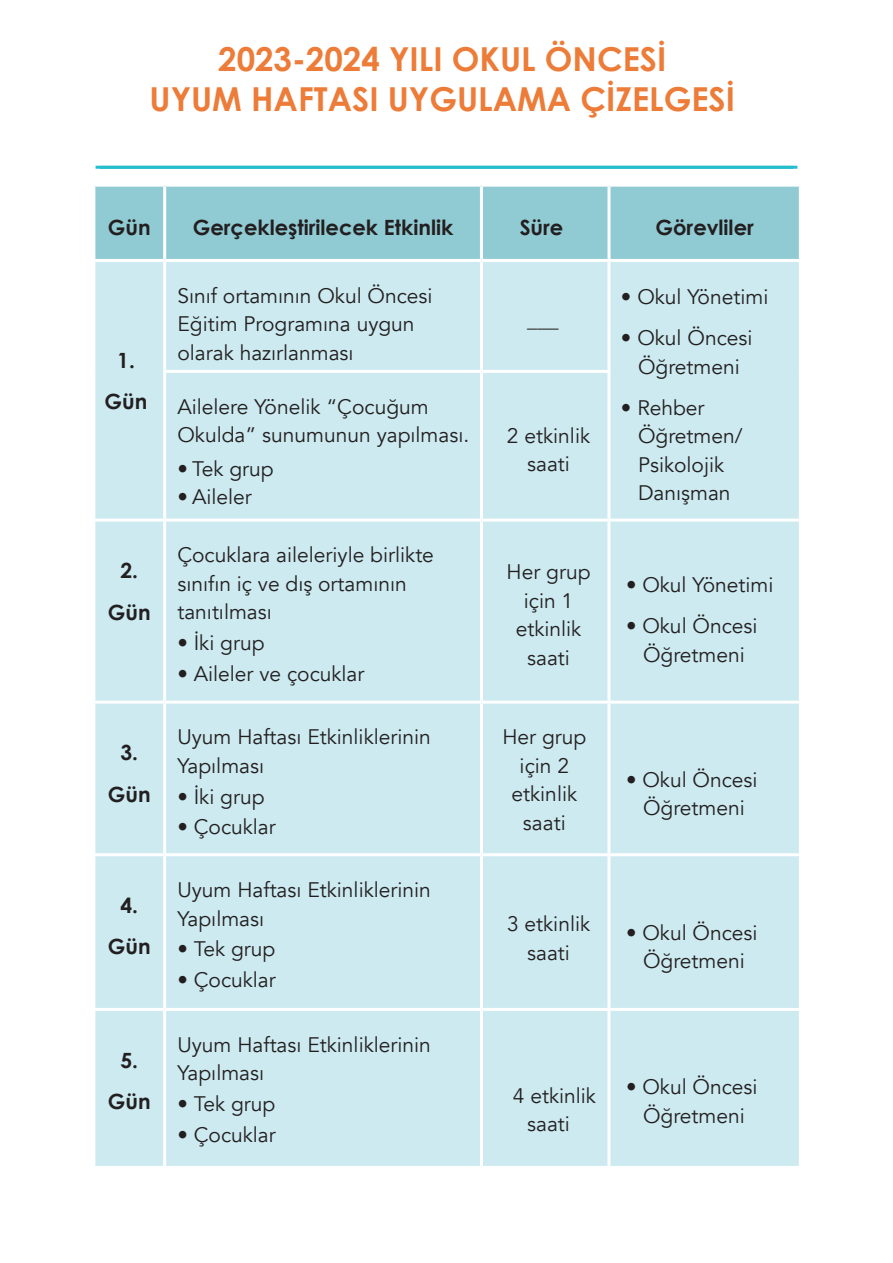
<style>
.page{position:relative;width:893px;height:1263px;background:#fff}
.page>*{position:absolute;margin:0;border:0;box-sizing:border-box;transform-origin:0 0}
.t1{font:700 33px/39.6px "Century Gothic";color:#ec7c38;text-align:center}
.t2{font:21px/28.5px "Avenir";color:#231f20;text-align:center}
.t3{font:700 21px/41.2px "Century Gothic";color:#231f20;text-align:center}
</style>
<div class="page">
<hr style="left:96px;top:166px;width:701px;height:3px;background:#26bece">
<div style="left:95px;top:187px;width:704px;height:72px;background:#90cbd3"></div>
<div style="left:95px;top:262px;width:704px;height:257px;background:#cceaf0"></div>
<div style="left:95px;top:522px;width:704px;height:179px;background:#cceaf0"></div>
<div style="left:95px;top:704px;width:704px;height:462px;background:#cceaf0"></div>
<div style="left:609px;top:855px;width:191px;height:154px;background:#cceaf0"></div>
<hr style="left:163px;top:262px;width:3px;height:108px;background:#fff">
<hr style="left:480px;top:262px;width:3px;height:108px;background:#fff">
<hr style="left:607px;top:262px;width:3px;height:108px;background:#fff">
<hr style="left:481px;top:370px;width:129px;height:3px;background:#fff">
<hr style="left:607px;top:373px;width:3px;height:146px;background:#fff">
<hr style="left:607px;top:522px;width:3px;height:179px;background:#fff">
<hr style="left:163px;top:704px;width:3px;height:149px;background:#fff">
<hr style="left:480px;top:704px;width:3px;height:149px;background:#fff">
<hr style="left:607px;top:704px;width:3px;height:149px;background:#fff">
<hr style="left:92px;top:853px;width:73px;height:3px;background:#fff">
<hr style="left:165px;top:853px;width:316px;height:3px;background:#fff">
<hr style="left:163px;top:856px;width:3px;height:152px;background:#fff">
<hr style="left:481px;top:853px;width:128px;height:3px;background:#fff">
<hr style="left:480px;top:856px;width:3px;height:152px;background:#fff">
<hr style="left:92px;top:1008px;width:73px;height:3px;background:#fff">
<hr style="left:165px;top:1008px;width:316px;height:3px;background:#fff">
<hr style="left:163px;top:1011px;width:3px;height:155px;background:#fff">
<hr style="left:481px;top:1008px;width:128px;height:3px;background:#fff">
<hr style="left:480px;top:1011px;width:3px;height:155px;background:#fff">
<hr style="left:163px;top:187px;width:3px;height:72px;background:#fff">
<hr style="left:480px;top:187px;width:3px;height:72px;background:#fff">
<hr style="left:607px;top:187px;width:3px;height:72px;background:#fff">
<hr style="left:607px;top:1011px;width:3px;height:155px;background:#fff">
<hr style="left:163px;top:370px;width:318px;height:3px;background:#fff">
<hr style="left:163px;top:373px;width:3px;height:146px;background:#fff">
<hr style="left:480px;top:373px;width:3px;height:146px;background:#fff">
<hr style="left:163px;top:522px;width:3px;height:179px;background:#fff">
<hr style="left:480px;top:522px;width:3px;height:179px;background:#fff">
<hr style="left:609px;top:853px;width:193px;height:3px;background:#fff">
<hr style="left:607px;top:856px;width:3px;height:152px;background:#fff">
<hr style="left:799px;top:856px;width:3px;height:152px;background:#fff">
<hr style="left:609px;top:1008px;width:193px;height:3px;background:#fff">
<h1 class="t1" style="left:150px;top:38px;width:587px">2023-2024 YILI OKUL ÖNCESİ<br>UYUM HAFTASI UYGULAMA ÇİZELGESİ</h1>
<p class="t3" style="left:108px;top:206px;width:44px">Gün</p>
<p class="t3" style="left:193px;top:206px;width:262px">Gerçekleştirilecek Etkinlik</p>
<p class="t3" style="left:520px;top:206px;width:45px">Süre</p>
<p class="t3" style="left:655px;top:206px;width:100px">Görevliler</p>
<p class="t3" style="left:105px;top:339px;width:44px">1.<br>Gün</p>
<p class="t3" style="left:108px;top:549px;width:44px">2.<br>Gün</p>
<p class="t3" style="left:108px;top:731px;width:44px">3.<br>Gün</p>
<p class="t3" style="left:108px;top:884px;width:44px">4.<br>Gün</p>
<p class="t3" style="left:108px;top:1038px;width:44px">5.<br>Gün</p>
<p class="t2" style="left:177px;top:282px;width:257px;text-align:left">Sınıf ortamının Okul Öncesi<br>Eğitim Programına uygun olarak hazırlanması</p>
<p class="t2" style="left:177px;top:392px;width:293px;text-align:left">Ailelere Yönelik “Çocuğum<br>Okulda” sunumunun yapılması.</p>
<p class="t2" style="left:177px;top:455px;width:98px">• Tek grup</p>
<p class="t2" style="left:177px;top:483px;width:76px">• Aileler</p>
<p class="t2" style="left:177px;top:541px;width:258px;text-align:left">Çocuklara aileleriyle birlikte sınıfın iç ve dış ortamının tanıtılması</p>
<p class="t2" style="left:177px;top:629px;width:89px">• İki grup</p>
<p class="t2" style="left:177px;top:660px;width:189px">• Aileler ve çocuklar</p>
<p class="t2" style="left:177px;top:723px;width:255px;text-align:left">Uyum Haftası Etkinliklerinin<br>Yapılması</p>
<p class="t2" style="left:177px;top:783px;width:89px">• İki grup</p>
<p class="t2" style="left:177px;top:813px;width:100px">• Çocuklar</p>
<p class="t2" style="left:177px;top:876px;width:255px;text-align:left">Uyum Haftası Etkinliklerinin<br>Yapılması</p>
<p class="t2" style="left:177px;top:935px;width:100px">• Tek grup</p>
<p class="t2" style="left:177px;top:966px;width:100px">• Çocuklar</p>
<p class="t2" style="left:177px;top:1031px;width:255px;text-align:left">Uyum Haftası Etkinliklerinin<br>Yapılması</p>
<p class="t2" style="left:177px;top:1090px;width:100px">• Tek grup</p>
<p class="t2" style="left:177px;top:1121px;width:100px">• Çocuklar</p>
<p class="t2" style="left:527px;top:306px;width:33px">___</p>
<p class="t2" style="left:507px;top:422px;width:85px">2 etkinlik saati</p>
<p class="t2" style="left:621px;top:283px;width:149px">• Okul Yönetimi</p>
<p class="t2" style="left:621px;top:324px;width:133px">• Okul Öncesi<br>Öğretmeni</p>
<p class="t2" style="left:638px;top:394px;width:106px;text-align:left;text-indent:-17px">• Rehber<br>Öğretmen/<br>Psikolojik<br>Danışman</p>
<p class="t2" style="left:507px;top:558px;width:85px">Her grup için 1 etkinlik saati</p>
<p class="t2" style="left:626px;top:571px;width:149px">• Okul Yönetimi</p>
<p class="t2" style="left:626px;top:612px;width:133px">• Okul Öncesi<br>Öğretmeni</p>
<p class="t2" style="left:502px;top:723px;width:85px">Her grup için 2 etkinlik saati</p>
<p class="t2" style="left:626px;top:766px;width:133px">• Okul Öncesi<br>Öğretmeni</p>
<p class="t2" style="left:507px;top:910px;width:85px">3 etkinlik saati</p>
<p class="t2" style="left:626px;top:918px;width:133px">• Okul Öncesi<br>Öğretmeni</p>
<p class="t2" style="left:513px;top:1082px;width:85px">4 etkinlik saati</p>
<p class="t2" style="left:626px;top:1073px;width:133px">• Okul Öncesi<br>Öğretmeni</p>
</div>
